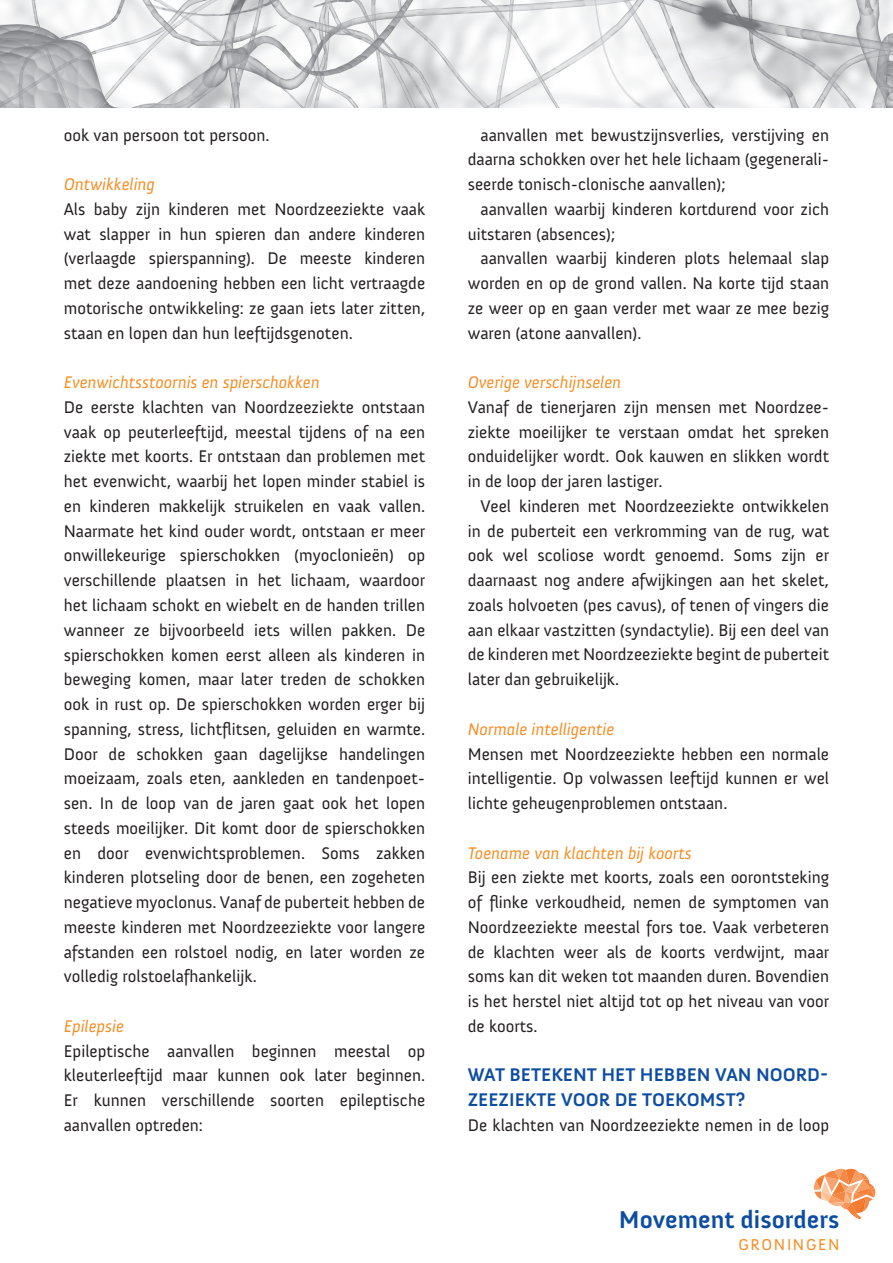
<style>
.page{position:relative;width:893px;height:1263px;background:#fff}
.page>*{position:absolute;margin:0;border:0;box-sizing:border-box;transform-origin:0 0}
.t1{font:700 24.9px "Anivers";color:#0d4da1}
.t2{font:700 18.75px/24.8px "Anivers";color:#0d4da1}
.t3{font:17.25px/24.8px "Anivers";color:#231f20;text-align:justify}
.t4{font:italic 17.25px "Anivers";color:#f68b1f}
.t5{font:16.2px "Anivers";letter-spacing:.1em;color:#f68b1f}
</style>
<div class="page">
<img style="left:0;top:0;width:893px;height:108px">
<svg style="left:813px;top:1169px;width:62px;height:50px"></svg>
<p class="t3" style="left:64px;top:123px;width:207px">ook van persoon tot persoon.</p>
<p class="t4" style="left:64px;top:175px;width:93px">Ontwikkeling</p>
<p class="t3" style="left:64px;top:197px;width:363px">Als baby zijn kinderen met Noordzeeziekte vaak wat slapper in hun spieren dan andere kinderen (verlaagde spierspanning). De meeste kinderen met deze aandoening hebben een licht vertraagde motorische ontwikkeling: ze gaan iets later zitten, staan en lopen dan hun leeftijdsgenoten.</p>
<p class="t4" style="left:64px;top:373px;width:257px">Evenwichtsstoornis en spierschokken</p>
<p class="t3" style="left:64px;top:395px;width:363px">De eerste klachten van Noordzeeziekte ontstaan vaak op peuterleeftijd, meestal tijdens of na een ziekte met koorts. Er ontstaan dan problemen met het evenwicht, waarbij het lopen minder stabiel is en kinderen makkelijk struikelen en vaak vallen.<br>Naarmate het kind ouder wordt, ontstaan er meer onwillekeurige spierschokken (myoclonieën) op verschillende plaatsen in het lichaam, waardoor het lichaam schokt en wiebelt en de handen trillen wanneer ze bijvoorbeeld iets willen pakken. De spierschokken komen eerst alleen als kinderen in beweging komen, maar later treden de schokken ook in rust op. De spierschokken worden erger bij spanning, stress, lichtflitsen, geluiden en warmte.<br>Door de schokken gaan dagelijkse handelingen moeizaam, zoals eten, aankleden en tandenpoet&shy;sen. In de loop van de jaren gaat ook het lopen steeds moeilijker. Dit komt door de spierschokken en door evenwichtsproblemen. Soms zakken kinderen plotseling door de benen, een zogeheten negatieve myoclonus. Vanaf de puberteit hebben de meeste kinderen met Noordzeeziekte voor langere afstanden een rolstoel nodig, en later worden ze volledig rolstoelafhankelijk.</p>
<p class="t4" style="left:64px;top:1017px;width:62px">Epilepsie</p>
<p class="t3" style="left:64px;top:1039px;width:363px">Epileptische aanvallen beginnen meestal op kleuterleeftijd maar kunnen ook later beginnen.<br>Er kunnen verschillende soorten epileptische aanvallen optreden:</p>
<p class="t3" style="left:468px;top:123px;width:363px;text-indent:13px">aanvallen met bewustzijnsverlies, verstijving en daarna schokken over het hele lichaam (gegenerali&shy;seerde tonisch-clonische aanvallen);</p>
<p class="t3" style="left:468px;top:197px;width:363px;text-indent:13px">aanvallen waarbij kinderen kortdurend voor zich uitstaren (absences);</p>
<p class="t3" style="left:468px;top:246px;width:363px;text-indent:13px">aanvallen waarbij kinderen plots helemaal slap worden en op de grond vallen. Na korte tijd staan ze weer op en gaan verder met waar ze mee bezig waren (atone aanvallen).</p>
<p class="t4" style="left:468px;top:373px;width:155px">Overige verschijnselen</p>
<p class="t3" style="left:468px;top:395px;width:363px">Vanaf de tienerjaren zijn mensen met Noordzee&shy;ziekte moeilijker te verstaan omdat het spreken onduidelijker wordt. Ook kauwen en slikken wordt in de loop der jaren lastiger.</p>
<p class="t3" style="left:468px;top:494px;width:363px;text-indent:13px">Veel kinderen met Noordzeeziekte ontwikkelen in de puberteit een verkromming van de rug, wat ook wel scoliose wordt genoemd. Soms zijn er daarnaast nog andere afwijkingen aan het skelet, zoals holvoeten (pes cavus), of tenen of vingers die aan elkaar vastzitten (syndactylie). Bij een deel van de kinderen met Noordzeeziekte begint de puberteit later dan gebruikelijk.</p>
<p class="t4" style="left:468px;top:720px;width:148px">Normale intelligentie</p>
<p class="t3" style="left:468px;top:741px;width:363px">Mensen met Noordzeeziekte hebben een normale intelligentie. Op volwassen leeftijd kunnen er wel lichte geheugenproblemen ontstaan.</p>
<p class="t4" style="left:468px;top:843px;width:225px">Toename van klachten bij koorts</p>
<p class="t3" style="left:468px;top:865px;width:363px">Bij een ziekte met koorts, zoals een oorontsteking of flinke verkoudheid, nemen de symptomen van Noordzeeziekte meestal fors toe. Vaak verbeteren de klachten weer als de koorts verdwijnt, maar soms kan dit weken tot maanden duren. Bovendien is het herstel niet altijd tot op het niveau van voor de koorts.</p>
<p class="t2" style="left:468px;top:1063px;width:362px">WAT BETEKENT HET HEBBEN VAN NOORD-<br>ZEEZIEKTE VOOR DE TOEKOMST?</p>
<p class="t3" style="left:468px;top:1113px;width:363px">De klachten van Noordzeeziekte nemen in de loop</p>
<h1 class="t1" style="left:619px;top:1206px;width:222px">Movement disorders</h1>
<p class="t5" style="left:738px;top:1235px;width:102px">GRONINGEN</p>
</div>
